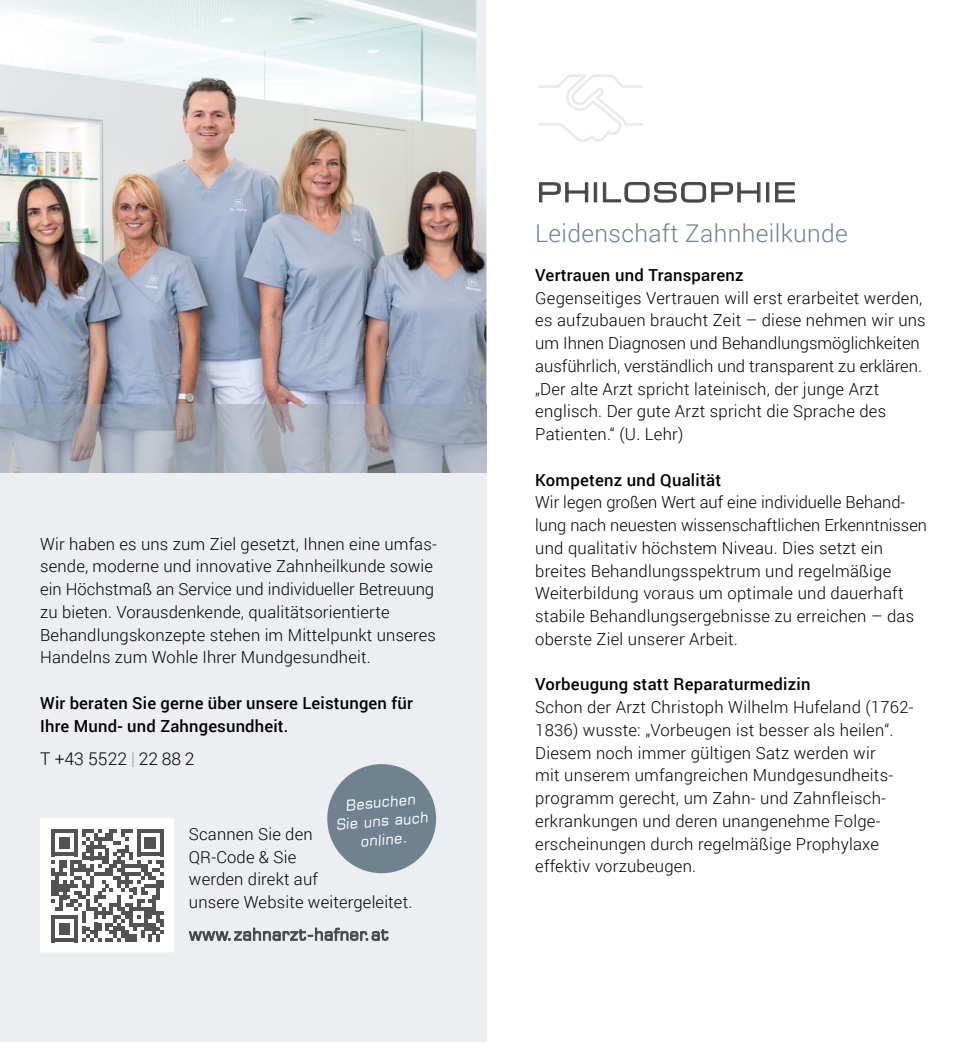
<style>
.page{position:relative;width:973px;height:1042px;background:#fff}
.page>*{position:absolute;margin:0;border:0;box-sizing:border-box;transform-origin:0 0}
.t1{font:expanded 26.25px "Square 721 BT";letter-spacing:.07em;color:#444749}
.t2{font:300 24.5px "Roboto";letter-spacing:.015em;color:#6f8290}
.t3{font:300 17.5px "Roboto";color:#000}
.t4{font:300 16.62px/22.8px "Roboto";letter-spacing:.015em;color:#000}
.t5{font:500 16.62px/22.8px "Roboto";letter-spacing:.015em;color:#000}
.t6{font:16.62px "Square 721 BT";letter-spacing:.02em;color:#444749}
.t7{font:14.7px/18.9px "Square 721 BT Italic";color:#fff;text-align:center;scale:.96 1}
.s1{color:#969a9c}
</style>
<div class="page">
<img style="left:0;top:0;width:486px;height:474px">
<img style="left:0;top:404px;width:486px;height:69px">
<div style="left:0;top:474px;width:486px;height:568px;background:#eceef1"></div>
<div style="left:327px;top:764px;width:109px;height:109px;background:#6f8290;border-radius:50%"></div>
<div style="left:41px;top:819px;width:132px;height:132px;background:#fff"></div>
<svg style="left:51px;top:829px;width:113px;height:113px"></svg>
<div style="left:40px;top:818px;width:134px;height:134px;border:2px solid #fff"></div>
<svg style="left:538px;top:74px;width:105px;height:68px"></svg>
<p class="t4" style="left:40px;top:532px;width:398px">Wir haben es uns zum Ziel gesetzt, Ihnen eine umfas&shy;sende, moderne und innovative Zahnheilkunde sowie ein Höchstmaß an Service und individueller Betreuung zu bieten. Vorausdenkende, qualitätsorientierte Behandlungskonzepte stehen im Mittelpunkt unseres Handelns zum Wohle Ihrer Mundgesundheit.</p>
<p class="t5" style="left:40px;top:691px;width:374px">Wir beraten Sie gerne über unsere Leistungen für<br>Ihre Mund- und Zahngesundheit.</p>
<p class="t3" style="left:40px;top:746px;width:156px">T +43 5522 <span class="s1">|</span> 22 88 2</p>
<p class="t7" style="left:334px;top:797px;width:97px;rotate:-5deg">Besuchen<br>Sie uns auch online.</p>
<p class="t4" style="left:189px;top:822px;width:225px">Scannen Sie den<br>QR-Code &amp; Sie<br>werden direkt auf<br>unsere Website weitergeleitet.</p>
<p class="t6" style="left:189px;top:924px;width:201px">www.zahnarzt-hafner.at</p>
<h1 class="t1" style="left:537px;top:177px;width:260px">PHILOSOPHIE</h1>
<h2 class="t2" style="left:535px;top:217px;width:314px">Leidenschaft Zahnheilkunde</h2>
<p class="t5" style="left:535px;top:263px;width:210px">Vertrauen und Transparenz</p>
<p class="t4" style="left:535px;top:286px;width:391px">Gegenseitiges Vertrauen will erst erarbeitet werden, es aufzubauen braucht Zeit – diese nehmen wir uns um Ihnen Diagnosen und Behandlungsmöglichkeiten ausführlich, verständlich und transparent zu erklären. „Der alte Arzt spricht lateinisch, der junge Arzt englisch. Der gute Arzt spricht die Sprache des Patienten.“ (U. Lehr)</p>
<p class="t5" style="left:535px;top:468px;width:187px">Kompetenz und Qualität</p>
<p class="t4" style="left:535px;top:490px;width:393px">Wir legen großen Wert auf eine individuelle Behand&shy;lung nach neuesten wissenschaftlichen Erkenntnissen und qualitativ höchstem Niveau. Dies setzt ein breites Behandlungsspektrum und regelmäßige Weiterbildung voraus um optimale und dauerhaft stabile Behandlungsergebnisse zu erreichen – das oberste Ziel unserer Arbeit.</p>
<p class="t5" style="left:535px;top:672px;width:276px">Vorbeugung statt Reparaturmedizin</p>
<p class="t4" style="left:535px;top:695px;width:380px">Schon der Arzt Christoph Wilhelm Hufeland (1762- 1836) wusste: „Vorbeugen ist besser als heilen“.<br>Diesem noch immer gültigen Satz werden wir<br>mit unserem umfangreichen Mundgesundheits&shy;programm gerecht, um Zahn- und Zahnfleisch&shy;erkrankungen und deren unangenehme Folge&shy;erscheinungen durch regelmäßige Prophylaxe effektiv vorzubeugen.</p>
</div>
